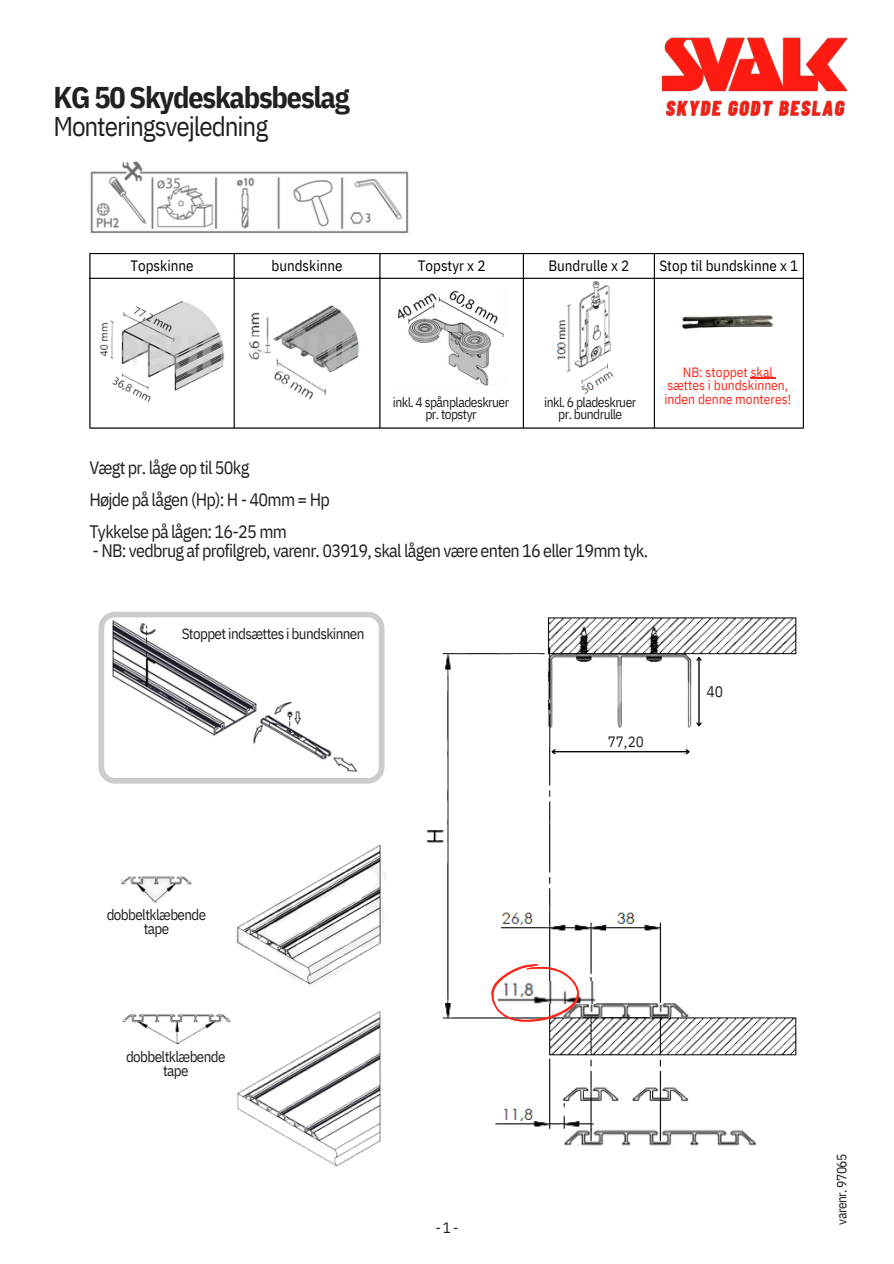
<style>
.page{position:relative;width:894px;height:1264px;background:#fff}
.page>*{position:absolute;margin:0;border:0;box-sizing:border-box;transform-origin:0 0}
.t1{font:700 30px "IBM Plex Sans Cond";letter-spacing:-.04em;color:#231f20}
.t2{font:27px "IBM Plex Sans Cond";letter-spacing:-.04em;color:#231f20}
.t3{font:18px "IBM Plex Sans Cond";letter-spacing:-.04em;color:#231f20}
.t4{font:15.3px "IBM Plex Sans Cond";color:#231f20}
.t5{font:15px/13.5px "IBM Plex Sans Cond";letter-spacing:-.04em;color:#231f20;text-align:center}
.t6{font:15px "IBM Plex Sans Cond";color:#000}
.t7{font:13.5px/12.3px "IBM Plex Sans Cond";letter-spacing:-.04em;color:#231f20;text-align:center}
.t8{font:13.5px/13.5px "IBM Plex Sans Cond";color:#ff2519;text-align:center}
</style>
<div class="page">
<img style="left:90px;top:161px;width:319px;height:73px">
<hr style="left:89px;top:254px;width:1px;height:173px;background:#000">
<hr style="left:233px;top:254px;width:2px;height:173px;background:#000">
<hr style="left:379px;top:254px;width:1px;height:173px;background:#000">
<hr style="left:522px;top:254px;width:2px;height:173px;background:#000">
<hr style="left:653px;top:254px;width:1px;height:173px;background:#000">
<hr style="left:802px;top:254px;width:1px;height:173px;background:#000">
<hr style="left:89px;top:253px;width:714px;height:1px;background:#000">
<hr style="left:89px;top:278px;width:714px;height:1px;background:#000">
<hr style="left:89px;top:427px;width:714px;height:1px;background:#000">
<img style="left:681px;top:315px;width:93px;height:14px">
<img style="left:661px;top:37px;width:187px;height:80px">
<img style="left:99px;top:301px;width:126px;height:101px">
<img style="left:248px;top:305px;width:111px;height:95px">
<img style="left:397px;top:290px;width:107px;height:96px">
<img style="left:551px;top:277px;width:69px;height:117px">
<img style="left:426px;top:617px;width:371px;height:529px">
<img style="left:578px;top:1003px;width:111px;height:13px">
<img style="left:578px;top:981px;width:17px;height:22px">
<hr style="left:552px;top:751px;width:136px;height:1px;background:#000">
<svg style="left:550px;top:747px;width:6px;height:8px"></svg>
<svg style="left:684px;top:747px;width:7px;height:8px"></svg>
<hr style="left:698px;top:657px;width:1px;height:68px;background:#000">
<svg style="left:695px;top:721px;width:7px;height:7px"></svg>
<svg style="left:695px;top:655px;width:7px;height:7px"></svg>
<img style="left:121px;top:844px;width:265px;height:322px">
<svg style="left:98px;top:611px;width:286px;height:172px"></svg>
<svg style="left:491px;top:964px;width:87px;height:57px"></svg>
<svg style="left:750px;top:378px;width:25px;height:1px"></svg>
<p class="t1" style="left:53px;top:77px;width:298px">KG 50 Skydeskabsbeslag</p>
<p class="t2" style="left:53px;top:109px;width:216px">Monteringsvejledning</p>
<p class="t6" style="left:130px;top:255px;width:65px">Topskinne</p>
<p class="t6" style="left:271px;top:255px;width:73px">bundskinne</p>
<p class="t6" style="left:418px;top:255px;width:69px">Topstyr x 2</p>
<p class="t6" style="left:548px;top:255px;width:82px">Bundrulle x 2</p>
<p class="t6" style="left:659px;top:255px;width:140px">Stop til bundskinne x 1</p>
<p class="t7" style="left:393px;top:396px;width:118px">inkl. 4 spånpladeskruer pr. topstyr</p>
<p class="t7" style="left:544px;top:396px;width:94px">inkl. 6 pladeskruer pr. bundrulle</p>
<h3 class="t3" style="left:89px;top:455px;width:161px">Vægt pr. låge op til 50kg</h3>
<p class="t3" style="left:89px;top:487px;width:242px">Højde på lågen (Hp): H - 40mm = Hp</p>
<h3 class="t3" style="left:89px;top:519px;width:199px">Tykkelse på lågen: 16-25 mm</h3>
<h3 class="t3" style="left:92px;top:538px;width:557px">- NB: vedbrug af profilgreb, varenr. 03919, skal lågen være enten 16 eller 19mm tyk.</h3>
<p class="t8" style="left:667px;top:365px;width:122px">NB: stoppet skal sættes i bundskinnen,</p>
<h3 class="t8" style="left:664px;top:392px;width:128px">inden denne monteres!</h3>
<h2 class="t5" style="left:182px;top:627px;width:184px">Stoppet indsættes i bundskinnen</h2>
<h3 class="t5" style="left:607px;top:734px;width:38px">77,20</h3>
<p class="t4" style="left:706px;top:681px;width:18px">40</p>
<p class="t5" style="left:107px;top:907px;width:101px">dobbeltklæbende tape</p>
<p class="t5" style="left:126px;top:1049px;width:101px">dobbeltklæbende tape</p>
<h3 class="t5" style="left:435px;top:1220px;width:24px">-1-</h3>
<p class="t7" style="left:834px;top:1224px;width:73px;rotate:-90deg">varenr. 97065</p>
</div>
